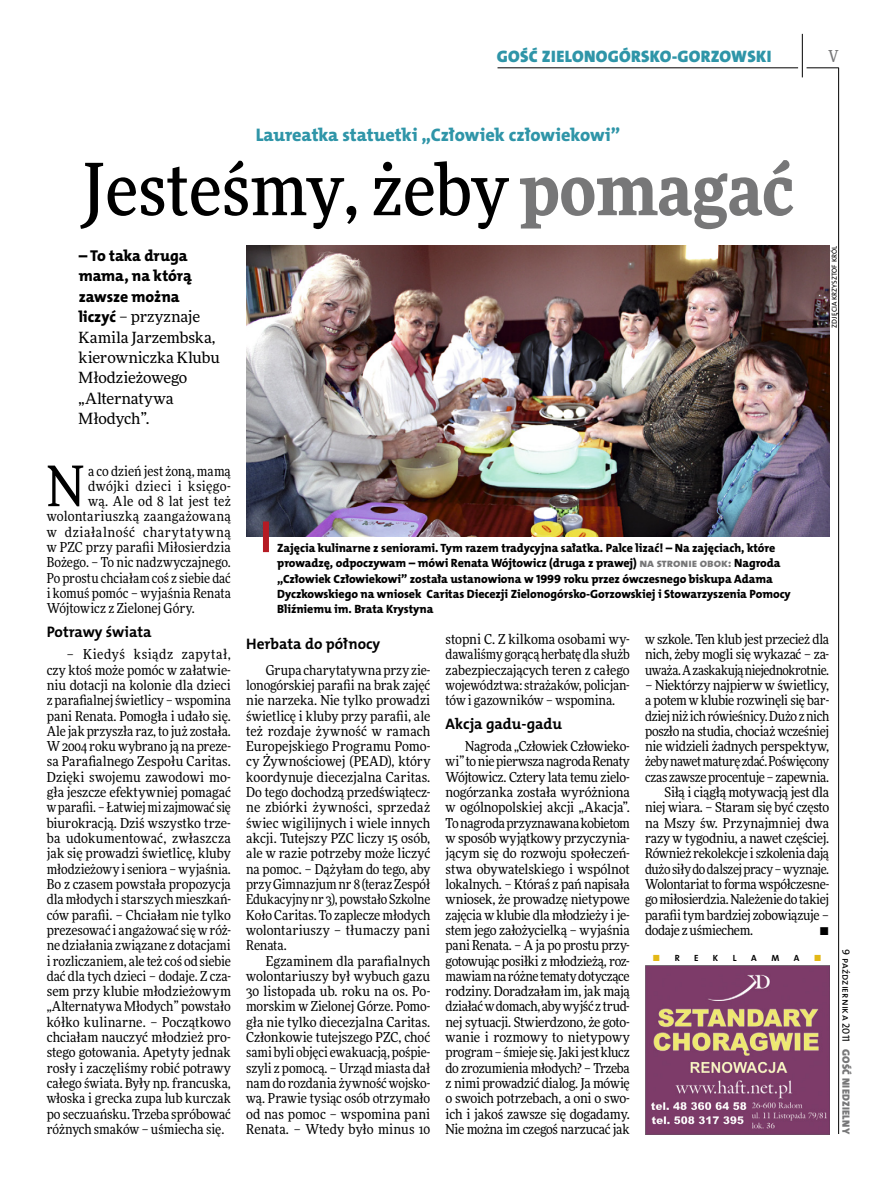
<style>
.page{position:relative;width:893px;height:1191px;background:#fff}
.page>*{position:absolute;margin:0;border:0;box-sizing:border-box;transform-origin:0 0}
.t1{font:500 72px "Freeday Narrow";color:#000}
.t2{font:55.95px "Freeday Narrow News";color:#000}
.t3{font:18.3px "The Mix HP8 Ex Bld";letter-spacing:-.005em;color:#2f95a8}
.t4{font:16.65px "The Mix HP9 Blk";letter-spacing:.02em;color:#2f95a8}
.t5{font:500 16.5px "Freeday Narrow";color:#777778;scale:.9 1}
.t6{font:15.75px/20.4px "The Mix HP8 Ex Bld";letter-spacing:-.005em;color:#000}
.t7{font:15.45px/20.4px "Freeday News";letter-spacing:-.005em;color:#000}
.t8{font:15.3px "The Mix HP7 Bld";color:#000}
.t9{font:13.65px/15.3px "Freeday Narrow News";letter-spacing:-.01em;color:#000;text-align:justify}
.t10{font:13.65px "Freeday Narrow News";letter-spacing:-.03em;color:#000}
.t11{font:13.65px "Freeday Narrow News";letter-spacing:.02em;color:#000}
.t12{font:13.65px "Freeday Narrow News";letter-spacing:.045em;color:#000}
.t13{font:13.65px "Freeday Narrow News";letter-spacing:.03em;color:#000}
.t14{font:13.65px "Freeday Narrow News";letter-spacing:.015em;color:#000}
.t15{font:12px/15.3px "The Mix HP8 Ex Bld";letter-spacing:-.005em;color:#000}
.t16{font:10.5px "The Mix HP5 Plain";letter-spacing:.015em;color:#000}
.t17{font:10.5px "The Mix HP9 Blk";letter-spacing:.025em;color:#777778}
.t18{font:9px "The Mix HP7 Bld";color:#000}
.t19{font:9px "The Mix HP7 Bld";color:#e3b816}
.t20{font:7.2px "The Mix HP5 Plain";color:#000}
.s1{font-weight:900;color:#777778}
.s2{font-family:"The Mix HP8 Ex Bld";font-size:15.75px}
.s3{color:#777778}
.s4{color:#000}
</style>
<div class="page">
<hr style="left:838px;top:68px;width:1px;height:1066px;background:#000">
<hr style="left:802px;top:34px;width:1px;height:43px;background:#000">
<hr style="left:806px;top:68px;width:33px;height:1px;background:#000">
<hr style="left:497px;top:68px;width:301px;height:1px;background:#000">
<img style="left:645px;top:965px;width:184px;height:169px">
<img style="left:246px;top:246px;width:583px;height:291px">
<div style="left:263px;top:521px;width:6px;height:31px;background:#b51b24"></div>
<p class="t4" style="left:497px;top:46px;width:276px">GOŚĆ ZIELONOGÓRSKO-GORZOWSKI</p>
<p class="t5" style="left:828px;top:46px;width:13px">V</p>
<h3 class="t3" style="left:256px;top:123px;width:366px">Laureatka statuetki „Człowiek człowiekowi”</h3>
<h1 class="t1" style="left:82px;top:145px;width:714px">Jesteśmy, żeby <span class="s1">pomagać</span></h1>
<p class="t6" style="left:79px;top:246px;width:115px">– To taka druga mama, na którą zawsze można</p>
<p class="t7" style="left:79px;top:306px;width:143px"><span class="s2">liczyć</span> – przyznaje<br>Kamila Jarzembska, kierowniczka Klubu<br>Młodzieżowego „Alternatywa<br>Młodych”.</p>
<h2 class="t2" style="left:47px;top:452px;width:39px">N</h2>
<p class="t9" style="left:88px;top:463px;width:144px">a co dzień jest żoną, mamą</p>
<p class="t13" style="left:88px;top:477px;width:144px">dwójki dzieci i księgo-</p>
<p class="t14" style="left:88px;top:493px;width:144px">wą. Ale od 8 lat jest też</p>
<p class="t11" style="left:47px;top:508px;width:186px">wolontariuszką zaangażowaną</p>
<p class="t12" style="left:47px;top:523px;width:186px">w działalność charytatywną</p>
<p class="t9" style="left:47px;top:539px;width:186px">w PZC przy parafii Miłosierdzia</p>
<p class="t9" style="left:47px;top:555px;width:186px">Bożego. – To nic nadzwyczajnego.</p>
<p class="t9" style="left:47px;top:570px;width:186px">Po prostu chciałam coś z siebie dać</p>
<p class="t9" style="left:47px;top:585px;width:186px">i komuś pomóc – wyjaśnia Renata</p>
<p class="t9" style="left:47px;top:600px;width:149px">Wójtowicz z Zielonej Góry.</p>
<p class="t8" style="left:47px;top:622px;width:106px">Potrawy świata</p>
<p class="t9" style="left:47px;top:646px;width:186px;text-indent:20px">– Kiedyś ksiądz zapytał, czy ktoś może pomóc w załatwie&shy;niu dotacji na kolonie dla dzieci z parafialnej świetlicy – wspomina pani Renata. Pomogła i udało się.<br>Ale jak przyszła raz, to już została.<br>W 2004 roku wybrano ją na preze&shy;sa Parafialnego Zespołu Caritas.<br>Dzięki swojemu zawodowi mo&shy;gła jeszcze efektywniej pomagać w parafii. – Łatwiej mi zajmować się biurokracją. Dziś wszystko trze&shy;ba udokumentować, zwłaszcza jak się prowadzi świetlicę, kluby młodzieżowy i seniora – wyjaśnia.<br>Bo z czasem powstała propozycja dla młodych i starszych mieszkań&shy;ców parafii. – Chciałam nie tylko prezesować i angażować się w róż&shy;ne działania związane z dotacjami i rozliczaniem, ale też coś od siebie dać dla tych dzieci – dodaje. Z cza&shy;sem przy klubie młodzieżowym „Alternatywa Młodych” powstało kółko kulinarne. – Początkowo chciałam nauczyć młodzież pro&shy;stego gotowania. Apetyty jednak rosły i zaczęliśmy robić potrawy całego świata. Były np. francuska, włoska i grecka zupa lub kurczak po seczuańsku. Trzeba spróbować różnych smaków – uśmiecha się.</p>
<p class="t20" style="left:830px;top:327px;width:83px;rotate:-90deg">zdjęcia Krzysztof Król</p>
<p class="t15" style="left:277px;top:540px;width:515px">Zajęcia kulinarne z seniorami. Tym razem tradycyjna sałatka. Palce lizać! – Na zajęciach, które prowadzę, odpoczywam – mówi Renata Wójtowicz (druga z prawej) <span class="s3">na stronie obok:</span> Nagroda „Człowiek Człowiekowi” została ustanowiona w 1999 roku przez ówczesnego biskupa Adama Dyczkowskiego na wniosek Caritas Diecezji Zielonogórsko-Gorzowskiej i Stowarzyszenia Pomocy Bliźniemu im. Brata Krystyna</p>
<p class="t8" style="left:246px;top:634px;width:136px">Herbata do północy</p>
<p class="t9" style="left:246px;top:662px;width:186px;text-indent:20px">Grupa charytatywna przy zie&shy;lonogórskiej parafii na brak zajęć nie narzeka. Nie tylko prowadzi świetlicę i kluby przy parafii, ale też rozdaje żywność w ramach Europejskiego Programu Pomo&shy;cy Żywnościowej (PEAD), który koordynuje diecezjalna Caritas.<br>Do tego dochodzą przedświątecz&shy;ne zbiórki żywności, sprzedaż świec wigilijnych i wiele innych akcji. Tutejszy PZC liczy 15 osób, ale w razie potrzeby może liczyć na pomoc. – Dążyłam do tego, aby przy Gimnazjum nr 8 (teraz Zespół Edukacyjny nr 3), powstało Szkolne Koło Caritas. To zaplecze młodych wolontariuszy – tłumaczy pani Renata.</p>
<p class="t9" style="left:246px;top:953px;width:186px;text-indent:20px">Egzaminem dla parafialnych wolontariuszy był wybuch gazu 30 listopada ub. roku na os. Po&shy;morskim w Zielonej Górze. Pomo&shy;gła nie tylko diecezjalna Caritas.<br>Członkowie tutejszego PZC, choć sami byli objęci ewakuacją, pośpie&shy;szyli z pomocą. – Urząd miasta dał nam do rozdania żywność wojsko&shy;wą. Prawie tysiąc osób otrzymało od nas pomoc – wspomina pani Renata. – Wtedy było minus 10</p>
<p class="t9" style="left:446px;top:631px;width:186px">stopni C. Z kilkoma osobami wy&shy;dawaliśmy gorącą herbatę dla służb zabezpieczających teren z całego województwa: strażaków, policjan&shy;tów i gazowników – wspomina.</p>
<p class="t8" style="left:446px;top:714px;width:118px">Akcja gadu-gadu</p>
<p class="t9" style="left:446px;top:738px;width:186px;text-indent:20px">Nagroda „Człowiek Człowieko&shy;wi” to nie pierwsza nagroda Renaty Wójtowicz. Cztery lata temu zielo&shy;nogórzanka została wyróżniona w ogólnopolskiej akcji „Akacja”.<br>To nagroda przyznawana kobietom w sposób wyjątkowy przyczynia&shy;jącym się do rozwoju społeczeń&shy;stwa obywatelskiego i wspólnot lokalnych. – Któraś z pań napisała wniosek, że prowadzę nietypowe zajęcia w klubie dla młodzieży i je&shy;stem jego założycielką – wyjaśnia pani Renata. – A ja po prostu przy&shy;gotowując posiłki z młodzieżą, roz&shy;mawiam na różne tematy dotyczące rodziny. Doradzałam im, jak mają działać w domach, aby wyjść z trud&shy;nej sytuacji. Stwierdzono, że goto&shy;wanie i rozmowy to nietypowy program – śmieje się. Jaki jest klucz do zrozumienia młodych? – Trzeba z nimi prowadzić dialog. Ja mówię o swoich potrzebach, a oni o swo&shy;ich i jakoś zawsze się dogadamy.<br>Nie można im czegoś narzucać jak</p>
<p class="t9" style="left:645px;top:631px;width:186px">w szkole. Ten klub jest przecież dla nich, żeby mogli się wykazać – za&shy;uważa. A zaskakują niejednokrotnie.</p>
<p class="t9" style="left:645px;top:677px;width:186px">– Niektórzy najpierw w świetlicy,</p>
<p class="t9" style="left:645px;top:692px;width:186px">a potem w klubie rozwinęli się bar-</p>
<p class="t9" style="left:645px;top:708px;width:186px">dziej niż ich rówieśnicy. Dużo z nich</p>
<p class="t9" style="left:645px;top:723px;width:186px">poszło na studia, chociaż wcześniej</p>
<p class="t9" style="left:645px;top:738px;width:186px">nie widzieli żadnych perspektyw,</p>
<p class="t10" style="left:645px;top:753px;width:186px">żeby nawet maturę zdać. Poświęcony</p>
<p class="t9" style="left:645px;top:769px;width:186px">czas zawsze procentuje – zapewnia.</p>
<p class="t9" style="left:665px;top:784px;width:166px">Siłą i ciągłą motywacją jest dla</p>
<p class="t9" style="left:645px;top:799px;width:186px">niej wiara. – Staram się być często</p>
<p class="t9" style="left:645px;top:815px;width:186px">na Mszy św. Przynajmniej dwa</p>
<p class="t9" style="left:645px;top:830px;width:186px">razy w tygodniu, a nawet częściej.</p>
<p class="t10" style="left:645px;top:845px;width:186px">Również rekolekcje i szkolenia dają</p>
<p class="t10" style="left:645px;top:860px;width:186px">dużo siły do dalszej pracy – wyznaje.</p>
<p class="t9" style="left:645px;top:876px;width:186px">Wolontariat to forma współczesne-</p>
<p class="t9" style="left:645px;top:891px;width:186px">go miłosierdzia. Należenie do takiej</p>
<p class="t9" style="left:645px;top:907px;width:186px">parafii tym bardziej zobowiązuje –</p>
<p class="t9" style="left:645px;top:922px;width:109px">dodaje z uśmiechem.</p>
<p class="t9" style="left:819px;top:922px;width:11px">•</p>
<p class="t19" style="left:652px;top:952px;width:28px">■ <span class="s4">r</span></p>
<p class="t18" style="left:694px;top:952px;width:6px">e</p>
<p class="t18" style="left:713px;top:952px;width:7px">k</p>
<p class="t18" style="left:733px;top:952px;width:5px">l</p>
<p class="t18" style="left:751px;top:952px;width:7px">a</p>
<p class="t18" style="left:771px;top:952px;width:9px">m</p>
<p class="t18" style="left:794px;top:952px;width:7px">a</p>
<p class="t19" style="left:814px;top:952px;width:9px">■</p>
<p class="t16" style="left:853px;top:949px;width:94px;rotate:90deg">9 października 2011</p>
<p class="t17" style="left:853px;top:1049px;width:86px;rotate:90deg">GOŚĆ NIEDZIELNY</p>
</div>
